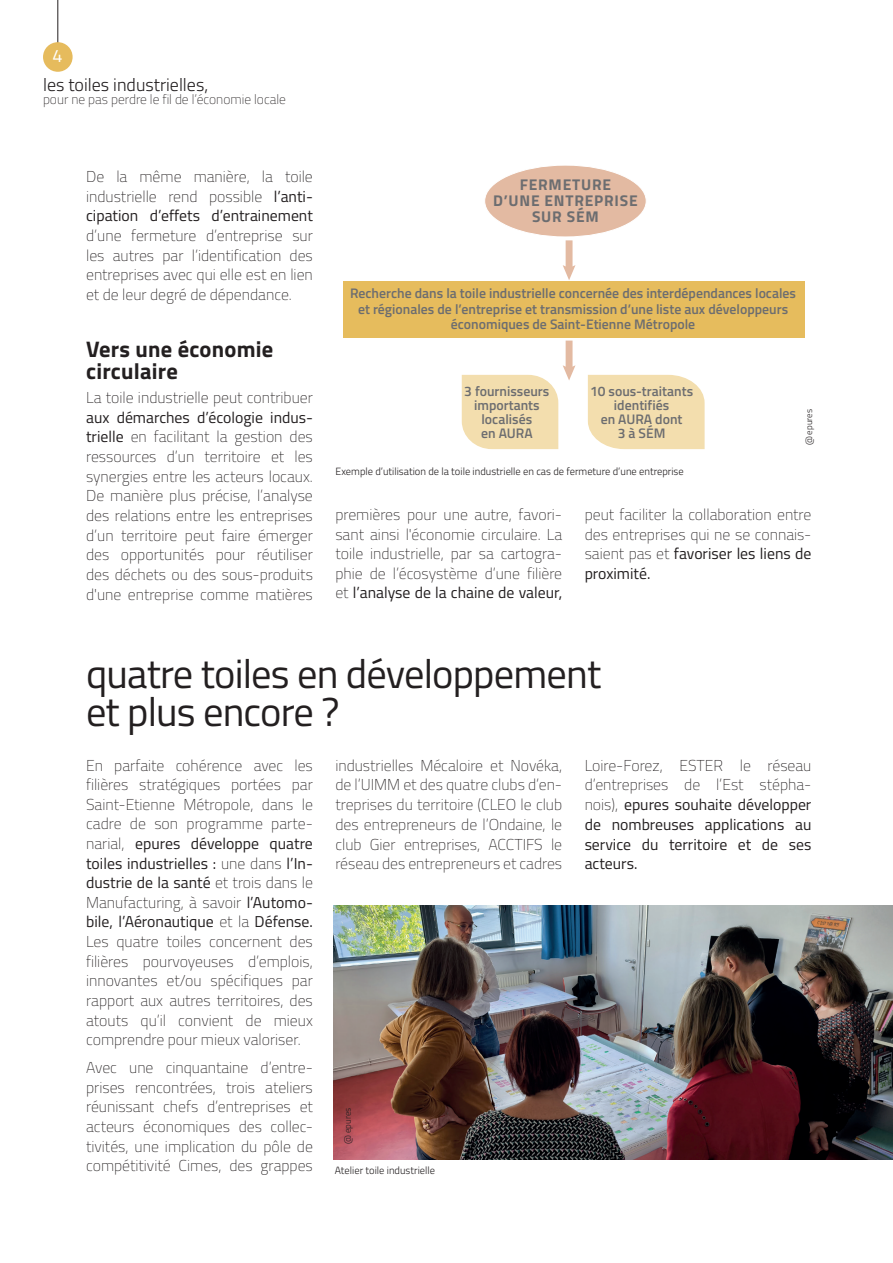
<style>
.page{position:relative;width:893px;height:1263px;background:#fff}
.page>*{position:absolute;margin:0;border:0;box-sizing:border-box;transform-origin:0 0}
.t1{font:40.5px/37.5px "Titillium";letter-spacing:-.02em;color:#231f20}
.t2{font:700 22.5px/22.6px "Titillium";letter-spacing:.01em;color:#231f20}
.t3{font:300 18px "Titillium";color:#231f20}
.t4{font:18px "Titillium";color:#fff}
.t5{font:100 15.75px/19.6px "Titillium";color:#231f20;text-align:justify}
.t6{font:15.75px/19.8px "Titillium";color:#231f20;text-align:justify}
.t7{font:700 15.6px/15.6px "Titillium";letter-spacing:.05em;color:#6c6d70;text-align:center}
.t8{font:600 13.8px/13.8px "Titillium";color:#6c6d70;text-align:center}
.t9{font:100 13.5px "Titillium";color:#231f20}
.t10{font:300 10.5px "Titillium";color:#231f20}
.t11{font:300 9px "Titillium";color:#231f20}
.s1{font-weight:400}
.s2{color:#fff}
.s3{font-weight:100}
</style>
<div class="page">
<hr style="left:58px;top:0;width:1px;height:46px;background:#231f20">
<div style="left:43px;top:42px;width:30px;height:30px;background:#e6bb5d;border-radius:50%"></div>
<img style="left:334px;top:906px;width:559px;height:253px">
<div style="left:343px;top:281px;width:461px;height:56px;background:#e6bc5d"></div>
<div style="left:485px;top:165px;width:161px;height:72px;background:#e3baa2;border-radius:50%"></div>
<div style="left:566px;top:240px;width:6px;height:30px;background:#e3baa2"></div>
<svg style="left:563px;top:265px;width:12px;height:15px"></svg>
<div style="left:566px;top:341px;width:6px;height:29px;background:#e3baa2"></div>
<svg style="left:462px;top:365px;width:113px;height:84px"></svg>
<div style="left:588px;top:375px;width:117px;height:74px;background:#f3deae"></div>
<p class="t4" style="left:52px;top:42px;width:12px">4</p>
<p class="t3" style="left:43px;top:71px;width:167px">les toiles industrielles,</p>
<p class="t9" style="left:43px;top:90px;width:244px">pour ne pas perdre le fil de l’économie locale</p>
<p class="t5" style="left:86px;top:166px;width:228px">De la même manière, la toile industrielle rend possible <span class="s1">l’anti&shy;cipation d’effets d’entrainement</span></p>
<p class="t5" style="left:86px;top:225px;width:228px">d’une fermeture d’entreprise sur les autres par l’identification des entreprises avec qui elle est en lien et de leur degré de dépendance.</p>
<h2 class="t2" style="left:86px;top:336px;width:189px">Vers une économie circulaire</h2>
<p class="t5" style="left:86px;top:387px;width:228px">La toile industrielle peut contribuer</p>
<p class="t5" style="left:86px;top:407px;width:228px"><span class="s1">aux démarches d’écologie indus&shy;trielle</span> en facilitant la gestion des ressources d’un territoire et les synergies entre les acteurs locaux.<br>De manière plus précise, l’analyse des relations entre les entreprises d’un territoire peut faire émerger des opportunités pour réutiliser des déchets ou des sous-produits d'une entreprise comme matières</p>
<p class="t7" style="left:493px;top:176px;width:146px">FERMETURE<br>D’UNE ENTREPRISE<br>SUR SÉM</p>
<p class="t8" style="left:350px;top:285px;width:447px;line-height:15.6px">Recherche dans la toile industrielle concernée des interdépendances locales et régionales de l’entreprise et transmission d’une liste aux développeurs économiques de Saint-Etienne Métropole</p>
<p class="t8" style="left:464px;top:384px;width:87px">3 fournisseurs importants localisés<br>en AURA</p>
<p class="t8" style="left:590px;top:384px;width:105px">10 sous-traitants identifiés<br>en AURA dont<br>3 à SÉM</p>
<p class="t10" style="left:336px;top:464px;width:395px">Exemple d’utilisation de la toile industrielle en cas de fermeture d’une entreprise <span class="s2">Rousseau</span></p>
<p class="t11" style="left:802px;top:445px;width:38px;rotate:-90deg">@ epures</p>
<p class="t5" style="left:335px;top:504px;width:228px">premières pour une autre, favori&shy;sant ainsi l'économie circulaire. La toile industrielle, par sa cartogra&shy;phie de l’écosystème d’une filière et <span class="s1">l’analyse de la chaine de valeur,</span></p>
<p class="t5" style="left:585px;top:504px;width:228px">peut faciliter la collaboration entre des entreprises qui ne se connais&shy;saient pas et <span class="s1">favoriser les liens de proximité.</span></p>
<h1 class="t1" style="left:86px;top:653px;width:517px">quatre toiles en développement et plus encore ?</h1>
<p class="t5" style="left:335px;top:754px;width:228px">industrielles Mécaloire et Novéka, de l’UIMM et des quatre clubs d’en&shy;treprises du territoire (CLEO le club des entrepreneurs de l’Ondaine, le club Gier entreprises, ACCTIFS le réseau des entrepreneurs et cadres</p>
<p class="t6" style="left:585px;top:754px;width:228px"><span class="s3">Loire-Forez, ESTER le réseau d’entreprises de l’Est stépha&shy;nois),</span> epures souhaite développer de nombreuses applications au service du territoire et de ses acteurs.</p>
<p class="t5" style="left:86px;top:754px;width:228px">En parfaite cohérence avec les filières stratégiques portées par Saint-Etienne Métropole, dans le cadre de son programme parte&shy;narial, <span class="s1">epures développe quatre toiles industrielles :</span> une dans <span class="s1">l’In&shy;dustrie de la santé</span> et trois dans le Manufacturing, à savoir <span class="s1">l’Automo&shy;bile, l’Aéronautique</span> et la <span class="s1">Défense.<br></span>Les quatre toiles concernent des filières pourvoyeuses d’emplois, innovantes et/ou spécifiques par rapport aux autres territoires, des atouts qu’il convient de mieux comprendre pour mieux valoriser.</p>
<p class="t5" style="left:86px;top:1057px;width:228px">Avec une cinquantaine d’entre&shy;prises rencontrées, trois ateliers réunissant chefs d’entreprises et acteurs économiques des collec&shy;tivités, une implication du pôle de compétitivité Cimes, des grappes</p>
<p class="t11" style="left:341px;top:1144px;width:38px;rotate:-90deg">@ epures</p>
<p class="t10" style="left:335px;top:1162px;width:102px">Atelier toile industrielle</p>
</div>
